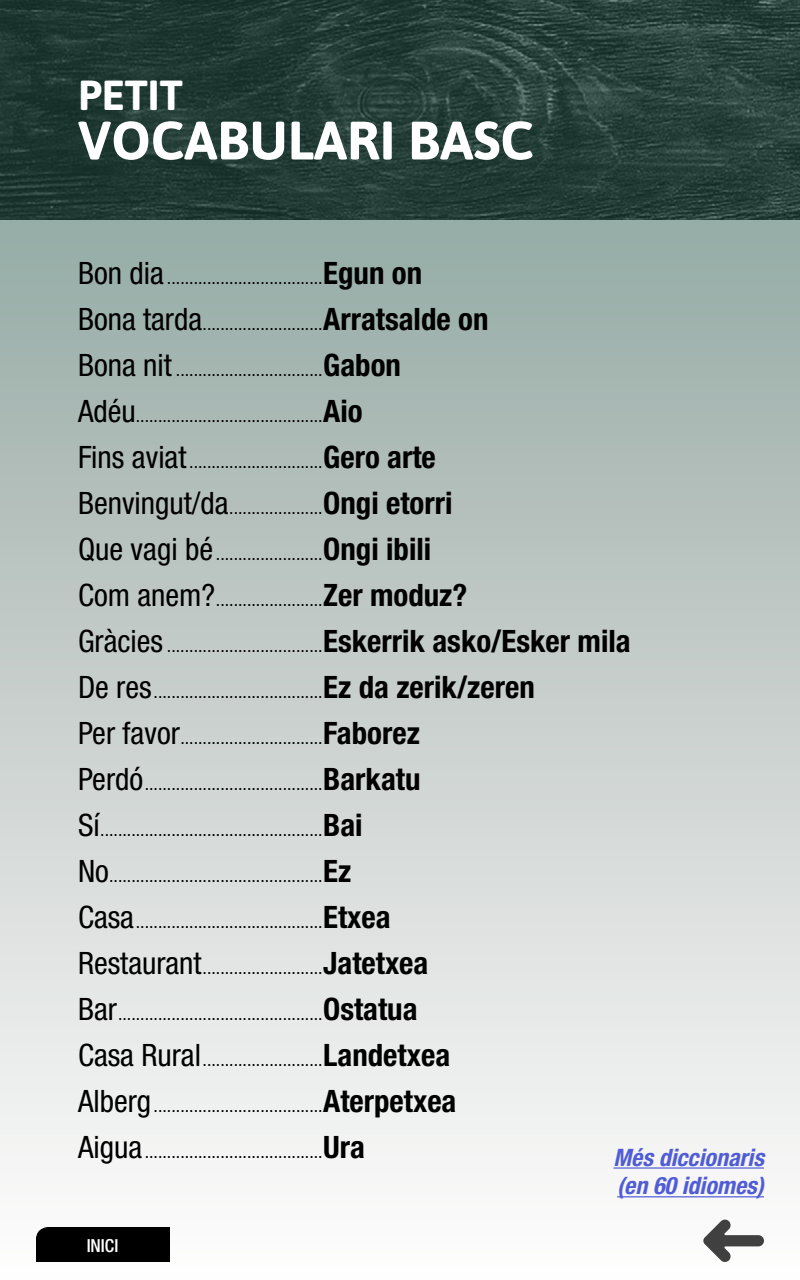
<style>
.page{position:relative;width:800px;height:1280px;background:#fff}
.page>*{position:absolute;margin:0;border:0;box-sizing:border-box;transform-origin:0 0}
.t1{font:700 54px "Asap";color:#fff}
.t2{font:700 42px "Asap";color:#fff}
.t3{font:italic 700 condensed 24px/28.8px "Helvetica Neue";color:#4f5cd6}
.t4{font:condensed 18.5px "Helvetica Neue";color:#000}
.t5{font:500 condensed 18px "Helvetica Neue";color:#fff}
.s1{font-size:30.9px}
.s2{font-weight:700;font-size:30.9px}
</style>
<div class="page">
<div style="left:0;top:153px;width:800px;height:1127px;background:linear-gradient(to bottom,#90a59f,#fffefe)"></div>
<svg style="left:1px;top:0;width:799px;height:220px;background:#243e37"></svg>
<div style="left:36px;top:1226px;width:134px;height:36px;background:#000"></div>
<svg style="left:703px;top:1219px;width:61px;height:44px"></svg>
<hr style="left:613px;top:1167px;width:151px;height:2px;background:#4f5cd6">
<hr style="left:617px;top:1196px;width:147px;height:1px;background:#4f5cd6">
<h2 class="t2" style="left:78px;top:67px;width:106px">PETIT</h2>
<h1 class="t1" style="left:78px;top:104px;width:457px">VOCABULARI BASC</h1>
<p class="t4" style="left:78px;top:267px;width:346px"><span class="s1">Bon dia</span> ...................................<span class="s2">Egun on</span></p>
<p class="t4" style="left:78px;top:313px;width:412px"><span class="s1">Bona tarda</span>...........................<span class="s2">Arratsalde on</span></p>
<p class="t4" style="left:78px;top:359px;width:325px"><span class="s1">Bona nit</span> .................................<span class="s2">Gabon</span></p>
<p class="t4" style="left:78px;top:405px;width:286px"><span class="s1">Adéu</span>..........................................<span class="s2">Aio</span></p>
<p class="t4" style="left:78px;top:451px;width:359px"><span class="s1">Fins aviat</span>..............................<span class="s2">Gero arte</span></p>
<p class="t4" style="left:78px;top:497px;width:376px"><span class="s1">Benvingut/da</span>.....................<span class="s2">Ongi etorri</span></p>
<p class="t4" style="left:78px;top:543px;width:355px"><span class="s1">Que vagi bé</span>........................<span class="s2">Ongi ibili</span></p>
<p class="t4" style="left:78px;top:589px;width:391px"><span class="s1">Com anem?</span>........................<span class="s2">Zer moduz?</span></p>
<p class="t4" style="left:78px;top:635px;width:554px"><span class="s1">Gràcies</span> ...................................<span class="s2">Eskerrik asko/Esker mila</span></p>
<p class="t4" style="left:78px;top:681px;width:458px"><span class="s1">De res</span>......................................<span class="s2">Ez da zerik/zeren</span></p>
<p class="t4" style="left:78px;top:727px;width:343px"><span class="s1">Per favor</span>................................<span class="s2">Faborez</span></p>
<p class="t4" style="left:78px;top:773px;width:344px"><span class="s1">Perdó</span>........................................<span class="s2">Barkatu</span></p>
<p class="t4" style="left:78px;top:819px;width:286px"><span class="s1">Sí</span>..................................................<span class="s2">Bai</span></p>
<p class="t4" style="left:78px;top:865px;width:275px"><span class="s1">No</span>................................................<span class="s2">Ez</span></p>
<p class="t4" style="left:78px;top:911px;width:314px"><span class="s1">Casa</span>..........................................<span class="s2">Etxea</span></p>
<p class="t4" style="left:78px;top:957px;width:352px"><span class="s1">Restaurant</span>...........................<span class="s2">Jatetxea</span></p>
<p class="t4" style="left:78px;top:1003px;width:341px"><span class="s1">Bar</span>..............................................<span class="s2">Ostatua</span></p>
<p class="t4" style="left:78px;top:1049px;width:374px"><span class="s1">Casa Rural</span>...........................<span class="s2">Landetxea</span></p>
<p class="t4" style="left:78px;top:1095px;width:380px"><span class="s1">Alberg</span>......................................<span class="s2">Aterpetxea</span></p>
<p class="t4" style="left:78px;top:1141px;width:289px"><span class="s1">Aigua</span>........................................<span class="s2">Ura</span></p>
<p class="t3" style="left:613px;top:1142px;width:152px">Més diccionaris (en 60 idiomes)</p>
<p class="t5" style="left:87px;top:1234px;width:33px">INICI</p>
</div>
